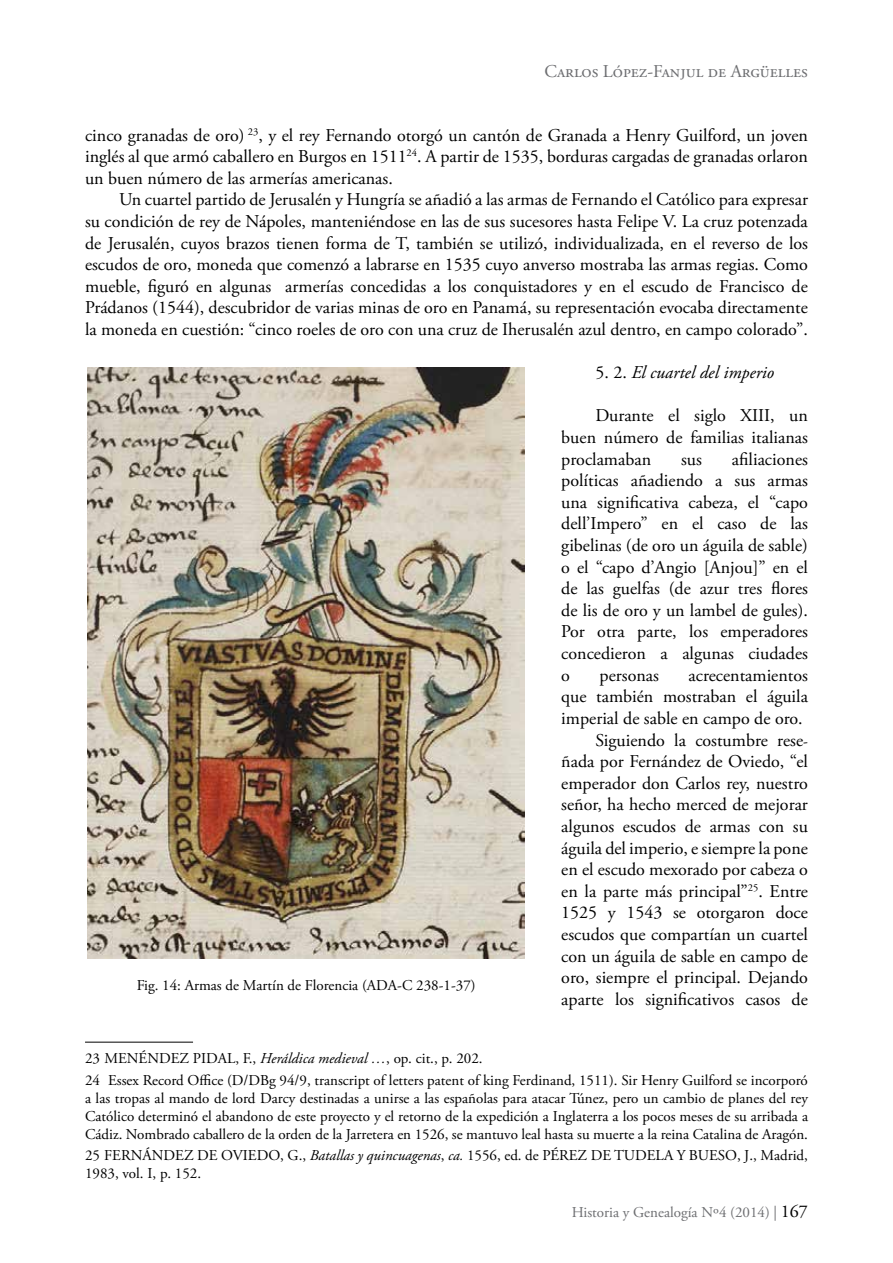
<style>
.page{position:relative;width:893px;height:1263px;background:#fff}
.page>*{position:absolute;margin:0;border:0;box-sizing:border-box;transform-origin:0 0}
.t1{font:18px/21.6px "Adobe Garamond Pro";color:#000;text-align:justify}
.t2{font:18px "Adobe Garamond Pro";color:#6d6e71}
.t3{font:italic 18px "Adobe Garamond Pro";color:#000}
.t4{font:15px/18px "Adobe Garamond Pro";color:#000}
.t5{font:15px "Adobe Garamond Pro";color:#6d6e71}
.s1{font-style:normal}
.s2{font-size:15px}
.s3{font-style:italic}
.s4{font-size:18px;color:#000}
</style>
<div class="page">
<hr style="left:85px;top:1042px;width:108px;height:1px;background:#000">
<img style="left:88px;top:368px;width:437px;height:591px">
<p class="t2" style="left:545px;top:60px;width:265px">Carlos López-Fanjul de Argüelles</p>
<p class="t1" style="left:85px;top:125px;width:724px">cinco granadas de oro) <sup>23</sup>, y el rey Fernando otorgó un cantón de Granada a Henry Guilford, un joven inglés al que armó caballero en Burgos en 1511<sup>24</sup>. A partir de 1535, borduras cargadas de granadas orlaron un buen número de las armerías americanas.</p>
<p class="t1" style="left:85px;top:190px;width:724px;text-indent:34px">Un cuartel partido de Jerusalén y Hungría se añadió a las armas de Fernando el Católico para expresar su condición de rey de Nápoles, manteniéndose en las de sus sucesores hasta Felipe V. La cruz potenzada de Jerusalén, cuyos brazos tienen forma de T, también se utilizó, individualizada, en el reverso de los escudos de oro, moneda que comenzó a labrarse en 1535 cuyo anverso mostraba las armas regias. Como mueble, figuró en algunas armerías concedidas a los conquistadores y en el escudo de Francisco de Prádanos (1544), descubridor de varias minas de oro en Panamá, su representación evocaba directamente la moneda en cuestión: “cinco roeles de oro con una cruz de Iherusalén azul dentro, en campo colorado”.</p>
<p class="t3" style="left:595px;top:362px;width:180px"><span class="s1">5. 2.</span> El cuartel del imperio</p>
<p class="t1" style="left:561px;top:406px;width:248px;text-indent:34px">Durante el siglo XIII, un buen número de familias italianas proclamaban</p>
<p class="t1" style="left:561px;top:449px;width:248px;text-indent:171px">afiliaciones políticas añadiendo a sus armas una significativa cabeza, el “capo dell’Impero” en el caso de las gibelinas (de oro un águila de sable) o el “capo d’Angio [Anjou]” en el de las guelfas (de azur tres flores de lis de oro y un lambel de gules).<br>Por otra parte, los emperadores concedieron a algunas ciudades o</p>
<p class="t1" style="left:681px;top:449px;width:22px">sus</p>
<p class="t1" style="left:600px;top:665px;width:61px">personas</p>
<p class="t1" style="left:688px;top:665px;width:121px">acrecentamientos</p>
<p class="t1" style="left:561px;top:686px;width:248px">que también mostraban el águila</p>
<p class="t1" style="left:561px;top:708px;width:243px">imperial de sable en campo de oro.</p>
<p class="t1" style="left:595px;top:730px;width:214px">Siguiendo la costumbre rese<span class="s2">-</span></p>
<p class="t1" style="left:561px;top:751px;width:248px">ñada por Fernández de Oviedo, “el</p>
<p class="t1" style="left:561px;top:773px;width:248px">emperador don Carlos rey, nuestro</p>
<p class="t1" style="left:561px;top:794px;width:248px">señor, ha hecho merced de mejorar</p>
<p class="t1" style="left:561px;top:816px;width:248px">algunos escudos de armas con su</p>
<p class="t1" style="left:561px;top:838px;width:248px">águila del imperio, e siempre la pone</p>
<p class="t1" style="left:561px;top:859px;width:248px">en el escudo mexorado por cabeza o</p>
<p class="t1" style="left:561px;top:881px;width:248px">en la parte más principal”<sup>25</sup>. Entre</p>
<p class="t1" style="left:561px;top:902px;width:248px">1525 y 1543 se otorgaron doce</p>
<p class="t1" style="left:561px;top:924px;width:248px">escudos que compartían un cuartel</p>
<p class="t1" style="left:561px;top:946px;width:248px">con un águila de sable en campo de</p>
<p class="t1" style="left:561px;top:967px;width:248px">oro, siempre el principal. Dejando</p>
<p class="t1" style="left:561px;top:989px;width:248px">aparte los significativos casos de</p>
<p class="t4" style="left:137px;top:976px;width:340px">Fig. 14: Armas de Martín de Florencia (ADA-C 238-1-37)</p>
<p class="t4" style="left:85px;top:1048px;width:724px;line-height:21.3px">23 MENÉNDEZ PIDAL, F., <span class="s3">Heráldica medieval …</span>, op. cit., p. 202.<br>24 Essex Record Office (D/DBg 94/9, transcript of letters patent of king Ferdinand, 1511). Sir Henry Guilford se incorporó</p>
<p class="t4" style="left:85px;top:1089px;width:725px;text-align:justify">a las tropas al mando de lord Darcy destinadas a unirse a las españolas para atacar Túnez, pero un cambio de planes del rey Católico determinó el abandono de este proyecto y el retorno de la expedición a Inglaterra a los pocos meses de su arribada a Cádiz. Nombrado caballero de la orden de la Jarretera en 1526, se mantuvo leal hasta su muerte a la reina Catalina de Aragón.</p>
<p class="t4" style="left:85px;top:1147px;width:724px">25 FERNÁNDEZ DE OVIEDO, G., <span class="s3">Batallas y quincuagenas</span>, <span class="s3">ca.</span> 1556, ed. de PÉREZ DE TUDELA Y BUESO, J., Madrid,<br>1983, vol. I, p. 152.</p>
<p class="t5" style="left:572px;top:1203px;width:238px">Historia y Genealogía Nº4 (2014) | <span class="s4">167</span></p>
</div>
